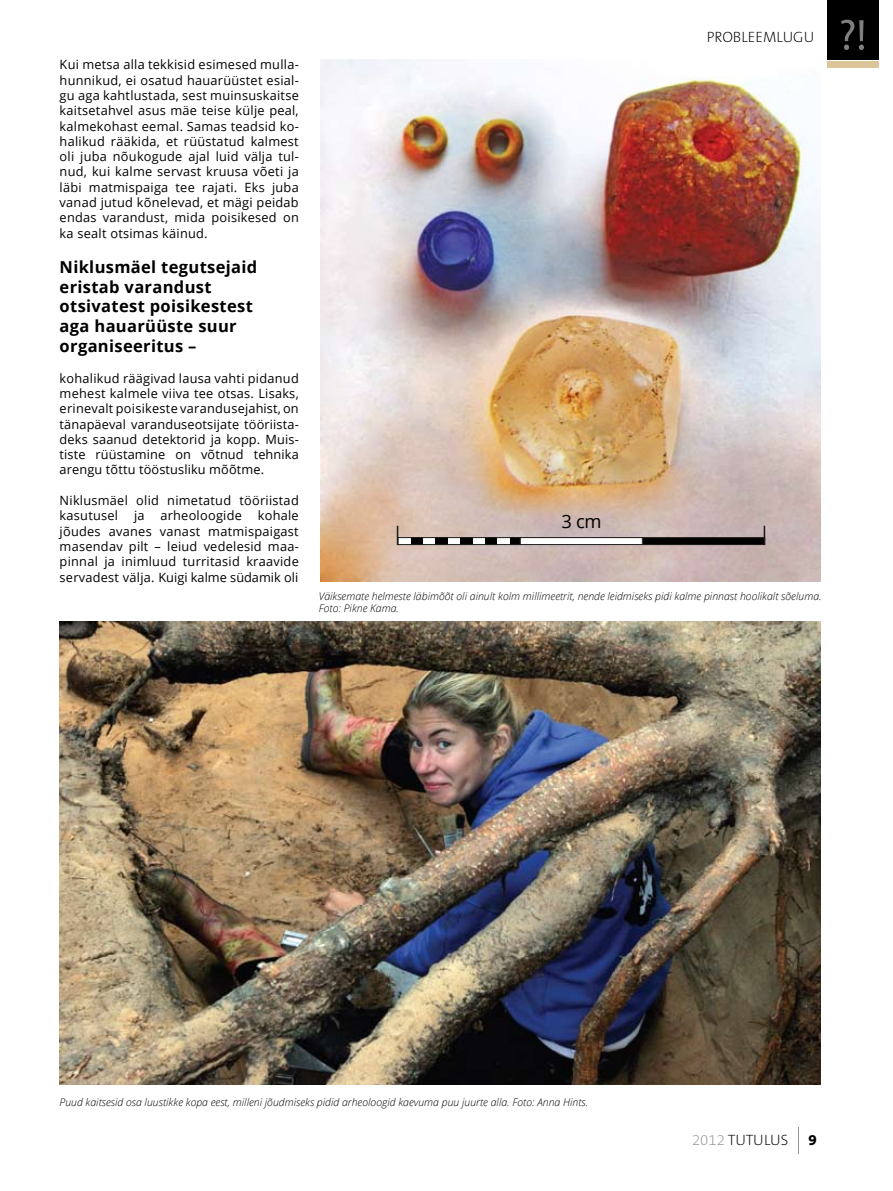
<style>
.page{position:relative;width:893px;height:1191px;background:#fff}
.page>*{position:absolute;margin:0;border:0;box-sizing:border-box;transform-origin:0 0}
.t1{font:18.3px "Open Sans";color:#000}
.t2{font:700 16.5px/19.8px "Open Sans";letter-spacing:.02em;color:#000}
.t3{font:200 15px "The Sans B2";color:#000}
.t4{font:800 15px "The Sans B8";color:#000}
.t5{font:12.75px/15.3px "Open Sans";letter-spacing:.02em;color:#000;text-align:justify}
.t6{font:italic 300 10.5px/12.6px "Open Sans";color:#000}
.s1{color:#939598}
</style>
<div class="page">
<svg style="left:798px;top:1127px;width:1px;height:26px"></svg>
<div style="left:827px;top:62px;width:51px;height:6px;background:#dcc598"></div>
<img style="left:60px;top:621px;width:761px;height:463px">
<img style="left:320px;top:60px;width:501px;height:521px">
<div style="left:485px;top:537px;width:12px;height:7px;background:#010101"></div>
<div style="left:472px;top:537px;width:13px;height:7px;background:#fff"></div>
<div style="left:509px;top:537px;width:13px;height:7px;background:#010101"></div>
<div style="left:497px;top:537px;width:12px;height:7px;background:#fff"></div>
<div style="left:460px;top:537px;width:12px;height:7px;background:#010101"></div>
<div style="left:411px;top:537px;width:12px;height:7px;background:#010101"></div>
<div style="left:448px;top:537px;width:12px;height:7px;background:#fff"></div>
<div style="left:398px;top:537px;width:13px;height:7px;background:#fff"></div>
<div style="left:423px;top:537px;width:12px;height:7px;background:#fff"></div>
<div style="left:435px;top:537px;width:13px;height:7px;background:#010101"></div>
<div style="left:642px;top:537px;width:123px;height:7px;background:#010101"></div>
<div style="left:642px;top:537px;width:123px;height:8px;border:1px solid #1d1d1b"></div>
<div style="left:397px;top:537px;width:124px;height:8px;border:1px solid #1d1d1b"></div>
<div style="left:520px;top:537px;width:122px;height:7px;background:#fff"></div>
<div style="left:520px;top:537px;width:123px;height:8px;border:1px solid #1d1d1b"></div>
<svg style="left:397px;top:526px;width:1px;height:19px"></svg>
<svg style="left:764px;top:526px;width:1px;height:19px"></svg>
<div style="left:827px;top:0;width:51px;height:60px;background:#000"></div>
<svg style="left:841px;top:20px;width:23px;height:30px"></svg>
<p class="t5" style="left:60px;top:57px;width:241px">Kui metsa alla tekkisid esimesed mulla&shy;hunnikud, ei osatud hauarüüstet esial&shy;gu aga kahtlustada, sest muinsuskaitse kaitsetahvel asus mäe teise külje peal, kalmekohast eemal. Samas teadsid ko&shy;halikud rääkida, et rüüstatud kalmest oli juba nõukogude ajal luid välja tul&shy;nud, kui kalme servast kruusa võeti ja läbi matmispaiga tee rajati. Eks juba vanad jutud kõnelevad, et mägi peidab endas varandust, mida poisikesed on ka sealt otsimas käinud.</p>
<p class="t2" style="left:60px;top:256px;width:199px">Niklusmäel tegutsejaid eristab varandust otsivatest poisikestest aga hauarüüste suur organiseeritus –</p>
<p class="t5" style="left:60px;top:370px;width:241px">kohalikud räägivad lausa vahti pidanud mehest kalmele viiva tee otsas. Lisaks, erinevalt poisikeste varandusejahist, on tänapäeval varanduseotsijate tööriista&shy;deks saanud detektorid ja kopp. Muis&shy;tiste rüüstamine on võtnud tehnika arengu tõttu tööstusliku mõõtme.</p>
<p class="t5" style="left:60px;top:492px;width:241px">Niklusmäel olid nimetatud tööriistad kasutusel ja arheoloogide kohale jõudes avanes vanast matmispaigast masendav pilt – leiud vedelesid maa&shy;pinnal ja inimluud turritasid kraavide servadest välja. Kuigi kalme südamik oli</p>
<p class="t3" style="left:707px;top:29px;width:109px">PROBLEEMLUGU</p>
<p class="t1" style="left:562px;top:509px;width:41px">3 cm</p>
<p class="t6" style="left:319px;top:589px;width:504px">Väiksemate helmeste läbimõõt oli ainult kolm millimeetrit, nende leidmiseks pidi kalme pinnast hoolikalt sõeluma.<br>Foto: Pikne Kama.</p>
<p class="t6" style="left:60px;top:1095px;width:530px">Puud kaitsesid osa luustikke kopa eest, milleni jõudmiseks pidid arheoloogid kaevuma puu juurte alla. Foto: Anna Hints.</p>
<p class="t3" style="left:692px;top:1132px;width:98px"><span class="s1">2012</span> TUTULUS</p>
<p class="t4" style="left:808px;top:1132px;width:10px">9</p>
</div>
